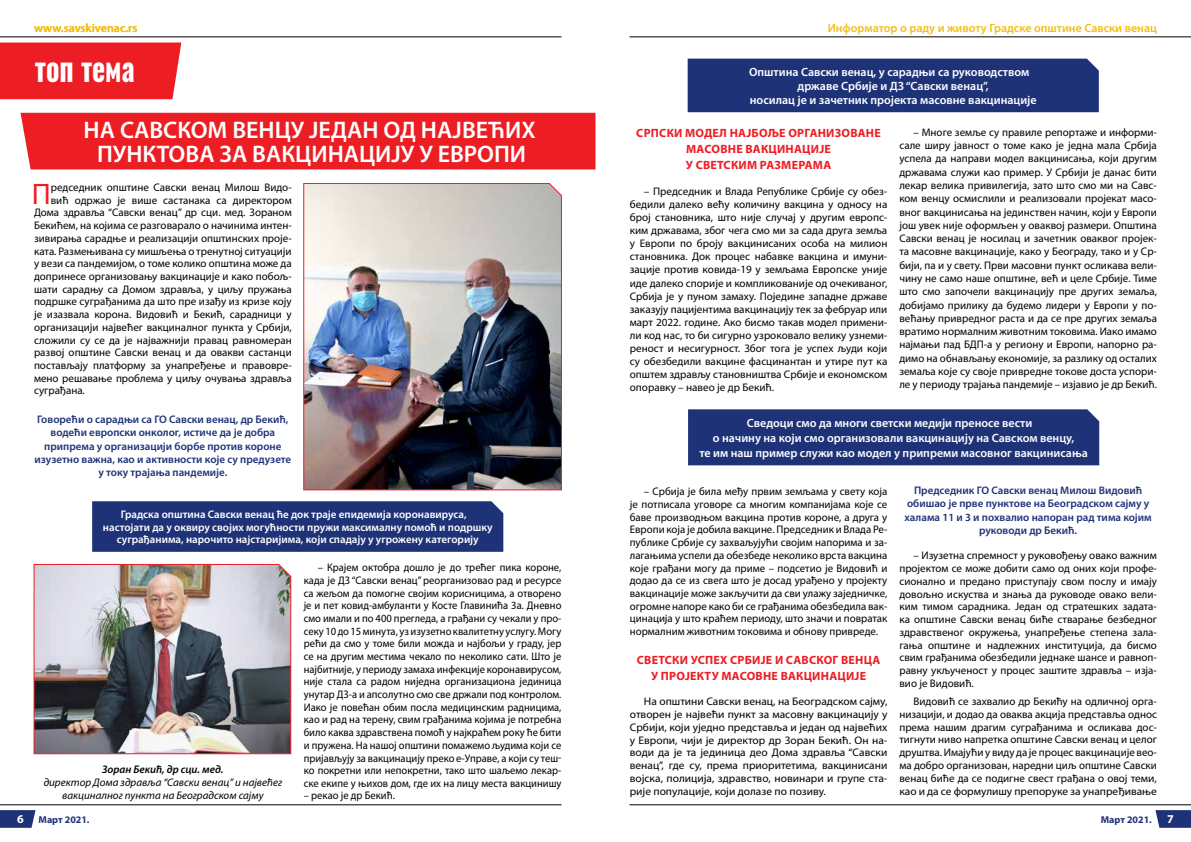
<style>
.page{position:relative;width:1191px;height:842px;background:#fff}
.page>*{position:absolute;margin:0;border:0;box-sizing:border-box;transform-origin:0 0}
.t1{font:700 33.6px "Oswald";color:#fff;scale:.83 1}
.t2{font:29.8px "Myriad Pro";color:#ed1d24}
.t3{font:600 24px/24px "Myriad Pro";color:#fff;text-align:center}
.t4{font:600 12px "Myriad Pro";color:#fff}
.t5{font:700 12px/16.1px "Myriad Pro";letter-spacing:.02em;color:#ed1d24;text-align:center}
.t6{font:600 12px "Myriad Pro";color:#f2be1a}
.t7{font:700 12px "Myriad Pro";color:#fff}
.t8{font:11px/12.7px "Myriad Pro";color:#000;text-align:justify}
.t9{font:11px/12.7px "Myriad Pro";color:#000;text-align:justify;scale:.96 1}
.t10{font:11px/12.7px "Myriad Pro";color:#000;text-align:justify;scale:1.04 1}
.t11{font:600 11px/13.3px "Myriad Pro";color:#1e3278;text-align:center}
.t12{font:600 11px "Myriad Pro";color:#fff}
.t13{font:italic 11px/13.2px "Myriad Pro";color:#000;text-align:center}
.t14{font:italic 600 11px "Myriad Pro";color:#000}
.t15{font:700 10px "Myriad Pro";color:#1e3278}
.s1{font-size:12px;color:#fff}
</style>
<div class="page">
<svg style="left:1155px;top:810px;width:36px;height:18px"></svg>
<svg style="left:0;top:810px;width:36px;height:18px"></svg>
<hr style="left:629px;top:804px;width:562px;height:1px;background:#000">
<hr style="left:0;top:804px;width:561px;height:1px;background:#000">
<hr style="left:0;top:36px;width:561px;height:1px;background:#000">
<hr style="left:629px;top:36px;width:562px;height:1px;background:#000">
<div style="left:0;top:43px;width:181px;height:56px;background:#ed1d24"></div>
<div style="left:687px;top:59px;width:411px;height:53px;background:#1e3278"></div>
<div style="left:92px;top:501px;width:411px;height:51px;background:#1e3278"></div>
<div style="left:688px;top:409px;width:411px;height:56px;background:#1e3278"></div>
<div style="left:21px;top:113px;width:574px;height:56px;background:#ed1d24"></div>
<img style="left:303px;top:183px;width:259px;height:308px">
<img style="left:33px;top:564px;width:259px;height:191px">
<p class="t6" style="left:827px;top:20px;width:331px">Информатор о раду и животу Градске општине Савски венац</p>
<p class="t6" style="left:34px;top:20px;width:105px">www.savskivenac.rs</p>
<h1 class="t1" style="left:35px;top:45px;width:122px">топ тема</h1>
<p class="t4" style="left:749px;top:64px;width:282px">Општина Савски венац, у сарадњи са руководством</p>
<p class="t4" style="left:797px;top:78px;width:193px">државе Србије и ДЗ “Савски венац”,</p>
<p class="t4" style="left:750px;top:92px;width:288px">носилац је и зачетник пројекта масовне вакцинације</p>
<h3 class="t3" style="left:84px;top:117px;width:453px">НА САВСКОМ ВЕНЦУ ЈЕДАН ОД НАЈВЕЋИХ<br>ПУНКТОВА ЗА ВАКЦИНАЦИЈУ У ЕВРОПИ</h3>
<h2 class="t2" style="left:32px;top:175px;width:21px">П</h2>
<p class="t8" style="left:51px;top:181px;width:242px">редседник општине Савски венац Милош Видо-</p>
<p class="t8" style="left:51px;top:194px;width:242px">вић одржао је више састанака са директором</p>
<p class="t8" style="left:34px;top:206px;width:259px">Дома здравља “Савски венац” др сци. мед. Зораном</p>
<p class="t8" style="left:34px;top:219px;width:259px">Бекићем, на којима се разговарало о начинима интен-</p>
<p class="t8" style="left:34px;top:232px;width:259px">зивирања сарадње и реализацији општинских проје-</p>
<p class="t8" style="left:34px;top:244px;width:259px">ката. Размењивана су мишљења о тренутној ситуацији</p>
<p class="t8" style="left:34px;top:257px;width:259px">у вези са пандемијом, о томе колико општина може да</p>
<p class="t8" style="left:34px;top:270px;width:259px">допринесе организовању вакцинације и како побољ-</p>
<p class="t8" style="left:34px;top:282px;width:259px">шати сарадњу са Домом здравља, у циљу пружања</p>
<p class="t8" style="left:34px;top:295px;width:259px">подршке суграђанима да што пре изађу из кризе коју</p>
<p class="t8" style="left:34px;top:308px;width:259px">је изазвала корона. Видовић и Бекић, сарадници у</p>
<p class="t8" style="left:34px;top:321px;width:259px">организацији највећег вакциналног пункта у Србији,</p>
<p class="t8" style="left:34px;top:333px;width:259px">сложили су се да је најважнији правац равномеран</p>
<p class="t8" style="left:34px;top:346px;width:259px">развој општине Савски венац и да овакви састанци</p>
<p class="t8" style="left:34px;top:359px;width:259px">постављају платформу за унапређење и правовре-</p>
<p class="t8" style="left:34px;top:371px;width:259px">мено решавање проблема у циљу очувања здравља</p>
<p class="t8" style="left:34px;top:384px;width:52px">суграђана.</p>
<p class="t11" style="left:34px;top:412px;width:258px">Говорећи о сарадњи са ГО Савски венац, др Бекић, водећи европски онколог, истиче да је добра припрема у организацији борбе против короне изузетно важна, као и активности које су предузете у току трајања пандемије.</p>
<p class="t12" style="left:121px;top:507px;width:347px">Градска општина Савски венац ће док траје епидемија коронавируса,</p>
<p class="t12" style="left:103px;top:520px;width:391px">настојати да у оквиру својих могућности пружи максималну помоћ и подршку</p>
<p class="t12" style="left:117px;top:533px;width:363px">суграђанима, нарочито најстаријима, који спадају у угрожену категорију</p>
<p class="t14" style="left:102px;top:762px;width:123px">Зоран Бекић, др сци. мед.</p>
<p class="t13" style="left:44px;top:776px;width:240px">директор Дома здравља “Савски венац” и највећег вакциналног пункта на Београдском сајму</p>
<p class="t9" style="left:304px;top:561px;width:270px;text-indent:14px">– Крајем октобра дошло је до трећег пика короне, када је ДЗ “Савски венац” реорганизовао рад и ресурсе са жељом да помогне својим корисницима, а отворено је и пет ковид-амбуланти у Косте Главинића 3а. Дневно смо имали и по 400 прегледа, а грађани су чекали у про&shy;секу 10 до 15 минута, уз изузетно квалитетну услугу. Могу рећи да смо у томе били можда и најбољи у граду, јер се на другим местима чекало по неколико сати. Што је најбитније, у периоду замаха инфекције коронавирусом, није стала са радом ниједна организациона јединица унутар ДЗ-а и апсолутно смо све држали под контролом.<br>Иако је повећан обим посла медицинским радницима, као и рад на терену, свим грађанима којима је потребна било каква здравствена помоћ у најкраћем року ће бити и пружена. На нашој општини помажемо људима који се пријављују за вакцинацију преко е-Управе, а који су теш&shy;ко покретни или непокретни, тако што шаљемо лекар&shy;ске екипе у њихов дом, где их на лицу места вакцинишу</p>
<p class="t9" style="left:304px;top:789px;width:96px">– рекао је др Бекић.</p>
<p class="t5" style="left:636px;top:124px;width:246px">СРПСКИ МОДЕЛ НАЈБОЉЕ ОРГАНИЗОВАНЕ<br>МАСОВНЕ ВАКЦИНАЦИЈЕ<br>У СВЕТСКИМ РАЗМЕРАМА</p>
<p class="t8" style="left:630px;top:185px;width:259px;line-height:13.1px;text-indent:14px">– Председник и Влада Републике Србије су обез&shy;бедили далеко већу количину вакцина у односу на број становника, што није случај у другим европс&shy;ким државама, због чега смо ми за сада друга земља у Европи по броју вакцинисаних особа на милион становника. Док процес набавке вакцина и имуни&shy;зације против ковида-19 у земљама Европске уније иде далеко спорије и компликованије од очекиваног, Србија је у пуном замаху. Поједине западне државе заказују пацијентима вакцинацију тек за фебруар или март 2022. године. Ако бисмо такав модел примени&shy;ли код нас, то би сигурно узроковало велику узнеми&shy;реност и несигурност. Због тога је успех људи који су обезбедили вакцине фасцинантан и утире пут ка општем здрављу становништва Србије и економском опоравку – навео је др Бекић.</p>
<p class="t8" style="left:899px;top:125px;width:259px;line-height:13.3px;text-indent:14px">– Многе земље су правиле репортаже и информи&shy;сале ширу јавност о томе како је једна мала Србија успела да направи модел вакцинисања, који другим државама служи као пример. У Србији је данас бити лекар велика привилегија, зато што смо ми на Савс&shy;ком венцу осмислили и реализовали пројекат масо&shy;вног вакцинисања на јединствен начин, који у Европи још увек није оформљен у оваквој размери. Општина Савски венац је носилац и зачетник оваквог пројек&shy;та масовне вакцинације, како у Београду, тако и у Ср&shy;бији, па и у свету. Први масовни пункт осликава вели&shy;чину не само наше општине, већ и целе Србије. Тиме што смо започели вакцинацију пре других земаља, добијамо прилику да будемо лидери у Европи у по&shy;већању привредног раста и да се пре других земаља вратимо нормалним животним токовима. Иако имамо најмањи пад БДП-а у региону и Европи, напорно ра&shy;димо на обнављању економије, за разлику од осталих земаља које су своје привредне токове доста успори&shy;ле у периоду трајања пандемије – изјавио је др Бекић.</p>
<p class="t4" style="left:747px;top:415px;width:287px">Сведоци смо да многи светски медији преносе вести</p>
<p class="t4" style="left:713px;top:430px;width:363px">о начину на који смо организовали вакцинацију на Савском венцу,</p>
<p class="t4" style="left:699px;top:445px;width:390px">те им наш пример служи као модел у припреми масовног вакцинисања</p>
<p class="t8" style="left:630px;top:485px;width:259px;text-indent:14px">– Србија је била међу првим земљама у свету која је потписала уговоре са многим компанијама које се баве производњом вакцина против короне, а друга у Европи која је добила вакцине. Председник и Влада Ре&shy;публике Србије су захваљујући својим напорима и за&shy;лагањима успели да обезбеде неколико врста вакцина које грађани могу да приме – подсетио је Видовић и додао да се из свега што је досад урађено у пројекту вакцинације може закључити да сви улажу заједничке, огромне напоре како би се грађанима обезбедила вак&shy;цинација у што краћем периоду, што значи и повратак нормалним животним токовима и обнову привреде.</p>
<p class="t5" style="left:637px;top:651px;width:245px">СВЕТСКИ УСПЕХ СРБИЈЕ И САВСКОГ ВЕНЦА<br>У ПРОЈЕКТУ МАСОВНЕ ВАКЦИНАЦИЈЕ</p>
<p class="t10" style="left:630px;top:695px;width:249px;text-indent:14px">На општини Савски венац, на Београдском сајму, отворен је највећи пункт за масовну вакцинацију у Србији, који уједно представља и један од највећих у Европи, чији је директор др Зоран Бекић. Он на&shy;води да је та јединица део Дома здравља “Савски венац”, где су, према приоритетима, вакцинисани војска, полиција, здравство, новинари и групе ста&shy;рије популације, који долазе по позиву.</p>
<p class="t11" style="left:904px;top:483px;width:249px">Председник ГО Савски венац Милош Видовић обишао је прве пунктове на Београдском сајму у халама 11 и 3 и похвалио напоран рад тима којим руководи др Бекић.</p>
<p class="t8" style="left:899px;top:549px;width:259px;text-indent:14px">– Изузетна спремност у руковођењу овако важним пројектом се може добити само од оних који профе&shy;сионално и предано приступају свом послу и имају довољно искуства и знања да руководе овако вели&shy;ким тимом сарадника. Један од стратешких задата&shy;ка општине Савски венац биће стварање безбедног здравственог окружења, унапређење степена зала&shy;гања општине и надлежних институција, да бисмо свим грађанима обезбедили једнаке шансе и равноп&shy;равну укљученост у процес заштите здравља – изја&shy;вио је Видовић.</p>
<p class="t8" style="left:899px;top:695px;width:259px;text-indent:14px">Видовић се захвалио др Бекићу на одличној орга&shy;низацији, и додао да оваква акција представља однос према нашим драгим суграђанима и осликава дос&shy;тигнути ниво напретка општине Савски венац и целог друштва. Имајући у виду да је процес вакцинације вео&shy;ма добро организован, наредни циљ општине Савски венац биће да се подигне свест грађана о овој теми, као и да се формулишу препоруке за унапређивање</p>
<p class="t15" style="left:17px;top:813px;width:74px"><span class="s1">6</span> Март 2021.</p>
<p class="t15" style="left:1100px;top:813px;width:52px">Март 2021.</p>
<p class="t7" style="left:1167px;top:812px;width:8px">7</p>
</div>
